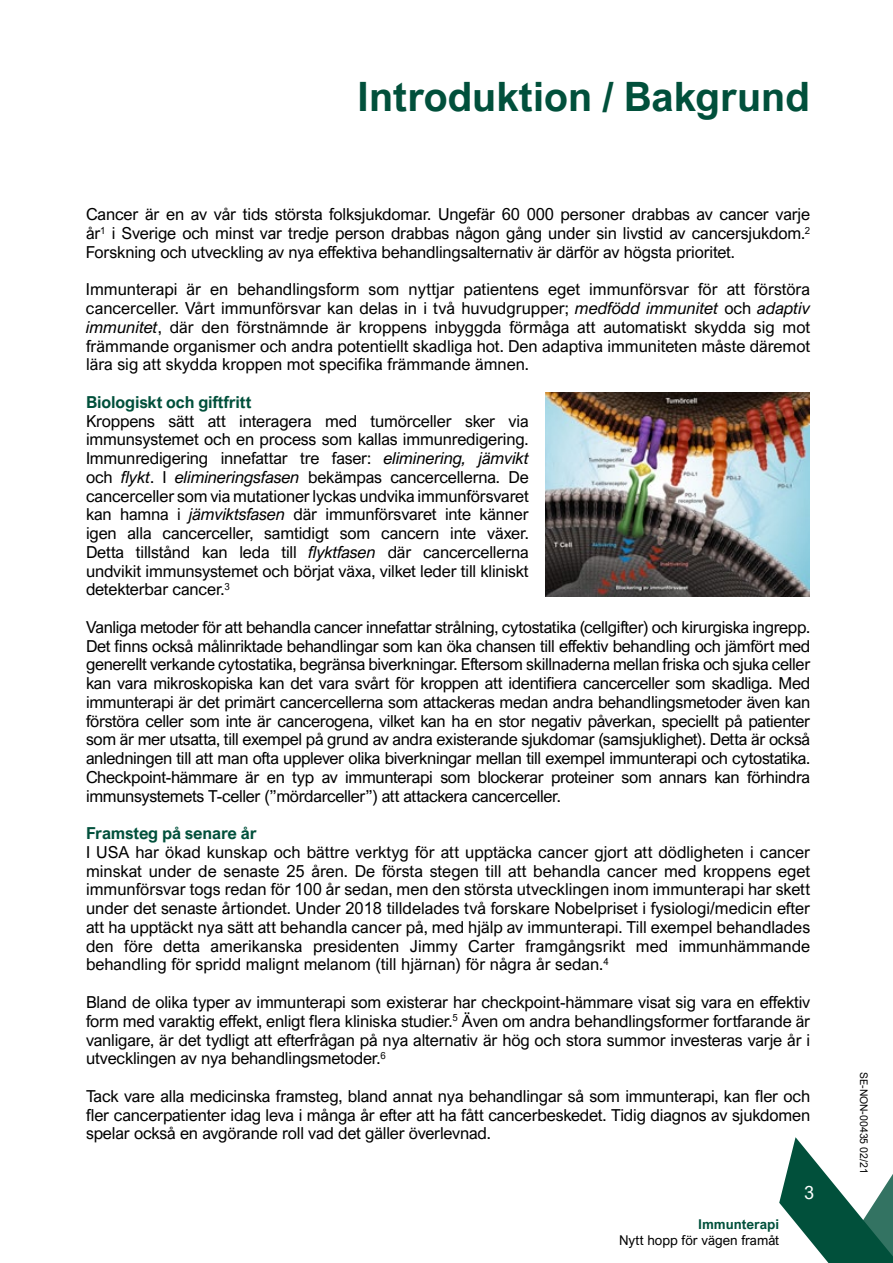
<style>
.page{position:relative;width:893px;height:1263px;background:#fff}
.page>*{position:absolute;margin:0;border:0;box-sizing:border-box;transform-origin:0 0}
.t1{font:700 40.5px "Arial Nova";color:#01503b}
.t2{font:18px "Arial Nova";color:#fff}
.t3{font:16.5px/18.8px "Arial Nova";letter-spacing:-.01em;color:#000;text-align:justify}
.t4{font:700 16.5px "Arial Nova";letter-spacing:-.01em;color:#01503b}
.t5{font:13.5px "Arial Nova";color:#000}
.t6{font:700 13.5px "Arial Nova";color:#01503b}
.t7{font:10.5px "Arial Nova";color:#000}
.s1{font-style:italic}
</style>
<div class="page">
<svg style="left:779px;top:1137px;width:114px;height:126px"></svg>
<img style="left:546px;top:392px;width:263px;height:204px">
<h1 class="t1" style="left:357px;top:73px;width:454px">Introduktion / Bakgrund</h1>
<p class="t3" style="left:86px;top:205px;width:726px">Cancer är en av vår tids största folksjukdomar. Ungefär 60 000 personer drabbas av cancer varje år<sup>1</sup> i Sverige och minst var tredje person drabbas någon gång under sin livstid av cancersjukdom.<sup>2<br></sup>Forskning och utveckling av nya effektiva behandlingsalternativ är därför av högsta prioritet.</p>
<p class="t3" style="left:86px;top:280px;width:726px">Immunterapi är en behandlingsform som nyttjar patientens eget immunförsvar för att förstöra cancerceller. Vårt immunförsvar kan delas in i två huvudgrupper; <span class="s1">medfödd immunitet</span> och <span class="s1">adaptiv immunitet</span>, där den förstnämnde är kroppens inbyggda förmåga att automatiskt skydda sig mot främmande organismer och andra potentiellt skadliga hot. Den adaptiva immuniteten måste däremot lära sig att skydda kroppen mot specifika främmande ämnen.</p>
<p class="t4" style="left:86px;top:392px;width:167px">Biologiskt och giftfritt</p>
<p class="t3" style="left:86px;top:411px;width:444px">Kroppens sätt att interagera med tumörceller sker via immunsystemet och en process som kallas immunredigering.<br>Immunredigering innefattar tre faser: <span class="s1">eliminering, jämvikt </span>och <span class="s1">flykt</span>. I <span class="s1">elimineringsfasen</span> bekämpas cancercellerna. De cancerceller som via mutationer lyckas undvika immunförsvaret kan hamna i <span class="s1">jämviktsfasen</span> där immunförsvaret inte känner igen alla cancerceller, samtidigt som cancern inte växer.<br>Detta tillstånd kan leda till <span class="s1">flyktfasen</span> där cancercellerna undvikit immunsystemet och börjat växa, vilket leder till kliniskt detekterbar cancer.<sup>3</sup></p>
<p class="t3" style="left:86px;top:618px;width:726px">Vanliga metoder för att behandla cancer innefattar strålning, cytostatika (cellgifter) och kirurgiska ingrepp.<br>Det finns också målinriktade behandlingar som kan öka chansen till effektiv behandling och jämfört med generellt verkande cytostatika, begränsa biverkningar. Eftersom skillnaderna mellan friska och sjuka celler kan vara mikroskopiska kan det vara svårt för kroppen att identifiera cancerceller som skadliga. Med immunterapi är det primärt cancercellerna som attackeras medan andra behandlingsmetoder även kan förstöra celler som inte är cancerogena, vilket kan ha en stor negativ påverkan, speciellt på patienter som är mer utsatta, till exempel på grund av andra existerande sjukdomar (samsjuklighet). Detta är också anledningen till att man ofta upplever olika biverkningar mellan till exempel immunterapi och cytostatika.<br>Checkpoint-hämmare är en typ av immunterapi som blockerar proteiner som annars kan förhindra immunsystemets T-celler (”mördarceller”) att attackera cancerceller.</p>
<p class="t4" style="left:86px;top:824px;width:172px">Framsteg på senare år</p>
<p class="t3" style="left:86px;top:843px;width:726px">I USA har ökad kunskap och bättre verktyg för att upptäcka cancer gjort att dödligheten i cancer minskat under de senaste 25 åren. De första stegen till att behandla cancer med kroppens eget immunförsvar togs redan för 100 år sedan, men den största utvecklingen inom immunterapi har skett under det senaste årtiondet. Under 2018 tilldelades två forskare Nobelpriset i fysiologi/medicin efter att ha upptäckt nya sätt att behandla cancer på, med hjälp av immunterapi. Till exempel behandlades den före detta amerikanska presidenten Jimmy Carter framgångsrikt med immunhämmande behandling för spridd malignt melanom (till hjärnan) för några år sedan.<sup>4</sup></p>
<p class="t3" style="left:86px;top:993px;width:726px">Bland de olika typer av immunterapi som existerar har checkpoint-hämmare visat sig vara en effektiv form med varaktig effekt, enligt flera kliniska studier.<sup>5</sup> Även om andra behandlingsformer fortfarande är vanligare, är det tydligt att efterfrågan på nya alternativ är hög och stora summor investeras varje år i utvecklingen av nya behandlingsmetoder.<sup>6</sup></p>
<p class="t3" style="left:86px;top:1086px;width:726px">Tack vare alla medicinska framsteg, bland annat nya behandlingar så som immunterapi, kan fler och fler cancerpatienter idag leva i många år efter att ha fått cancerbeskedet. Tidig diagnos av sjukdomen spelar också en avgörande roll vad det gäller överlevnad.</p>
<p class="t6" style="left:698px;top:1216px;width:83px">Immunterapi</p>
<p class="t5" style="left:619px;top:1233px;width:162px">Nytt hopp för vägen framåt</p>
<p class="t2" style="left:804px;top:1182px;width:12px">3</p>
<p class="t7" style="left:870px;top:1072px;width:103px;rotate:90deg">SE-NON-00435 02/21</p>
</div>
